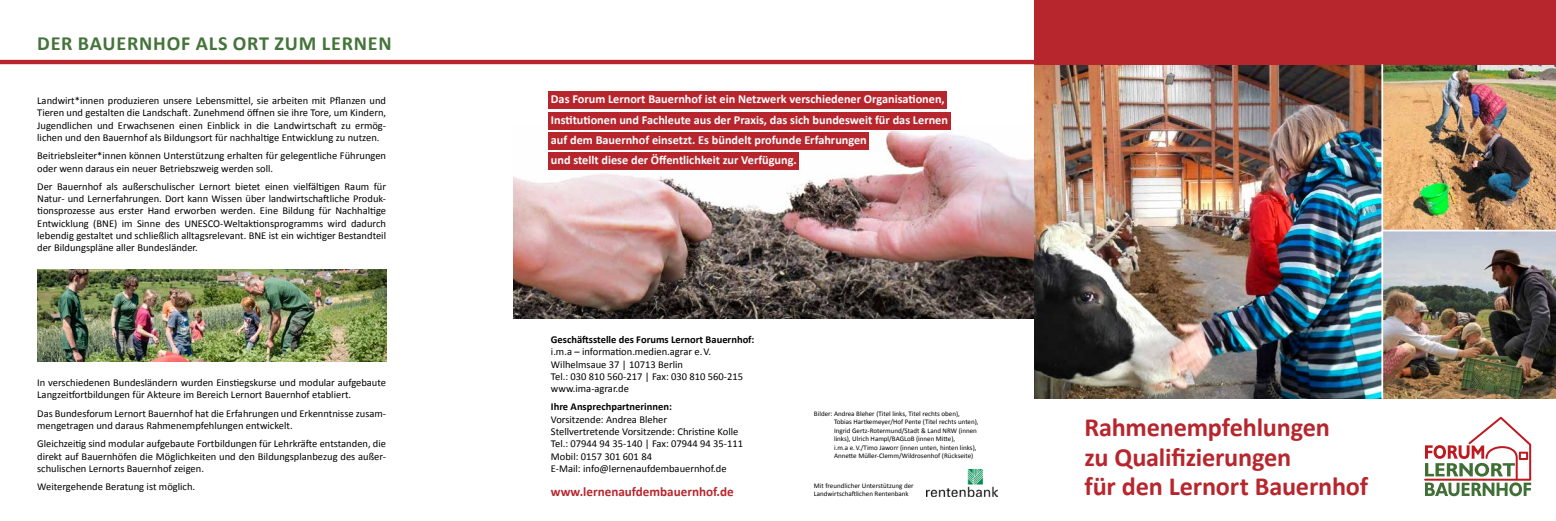
<style>
.page{position:relative;width:1556px;height:521px;background:#fff}
.page>*{position:absolute;margin:0;border:0;box-sizing:border-box;transform-origin:0 0}
.t1{font:700 26.25px/29.8px "Calibri";letter-spacing:-.01em;color:#b8262d}
.t2{font:700 20.12px "Calibri";letter-spacing:.04em;color:#44743a}
.t3{font:700 13.12px "Calibri";color:#b8262d}
.t4{font:700 12.25px/20.1px "Calibri";color:#fff}
.t5{font:10.5px/12.2px "Calibri";color:#000}
.t6{font:700 10.5px "Calibri";color:#000}
.t7{font:7px/8.4px "Calibri";color:#000}
</style>
<div class="page">
<img style="left:513px;top:123px;width:521px;height:195px">
<hr style="left:0;top:60px;width:1034px;height:4px;background:#b8262d">
<div style="left:548px;top:92px;width:399px;height:17px;background:#b8262d"></div>
<div style="left:548px;top:112px;width:402px;height:17px;background:#b8262d"></div>
<div style="left:548px;top:132px;width:321px;height:17px;background:#b8262d"></div>
<div style="left:548px;top:152px;width:251px;height:17px;background:#b8262d"></div>
<img style="left:37px;top:270px;width:349px;height:91px">
<img style="left:926px;top:469px;width:71px;height:27px">
<img style="left:1034px;top:64px;width:521px;height:335px">
<div style="left:1034px;top:0;width:521px;height:64px;background:#b8262d"></div>
<hr style="left:1381px;top:64px;width:1px;height:335px;background:#fff">
<hr style="left:1382px;top:230px;width:173px;height:1px;background:#fff">
<svg style="left:1424px;top:417px;width:106px;height:79px"></svg>
<h2 class="t2" style="left:37px;top:30px;width:356px">DER BAUERNHOF ALS ORT ZUM LERNEN</h2>
<p class="t5" style="left:37px;top:94px;width:350px;text-align:justify">Landwirt*innen produzieren unsere Lebensmittel, sie arbeiten mit Pflanzen und Tieren und gestalten die Landschaft. Zunehmend öffnen sie ihre Tore, um Kindern, Jugendlichen und Erwachsenen einen Einblick in die Landwirtschaft zu ermög&shy;lichen und den Bauernhof als Bildungsort für nachhaltige Entwicklung zu nutzen.</p>
<p class="t5" style="left:37px;top:149px;width:350px">Beitriebsleiter*innen können Unterstützung erhalten für gelegentliche Führungen oder wenn daraus ein neuer Betriebszweig werden soll.</p>
<p class="t5" style="left:37px;top:180px;width:350px;text-align:justify">Der Bauernhof als außerschulischer Lernort bietet einen vielfältigen Raum für Natur- und Lernerfahrungen. Dort kann Wissen über landwirtschaftliche Produk&shy;tionsprozesse aus erster Hand erworben werden. Eine Bildung für Nachhaltige Entwicklung (BNE) im Sinne des UNESCO-Weltaktionsprogramms wird dadurch lebendig gestaltet und schließlich alltagsrelevant. BNE ist ein wichtiger Bestandteil der Bildungspläne aller Bundesländer.</p>
<p class="t4" style="left:551px;top:89px;width:398px">Das Forum Lernort Bauernhof ist ein Netzwerk verschiedener Organisationen, Institutionen und Fachleute aus der Praxis, das sich bundesweit für das Lernen auf dem Bauernhof einsetzt. Es bündelt profunde Erfahrungen<br>und stellt diese der Öffentlichkeit zur Verfügung.</p>
<p class="t6" style="left:551px;top:333px;width:205px">Geschäftsstelle des Forums Lernort Bauernhof:</p>
<p class="t5" style="left:551px;top:345px;width:194px">i.m.a – information.medien.agrar e.V.<br>Wilhelmsaue 37 | 10713 Berlin<br>Tel.: 030 810 560-217 | Fax: 030 810 560-215 www.ima-agrar.de</p>
<p class="t6" style="left:551px;top:400px;width:122px">Ihre Ansprechpartnerinnen:</p>
<p class="t5" style="left:551px;top:413px;width:194px">Vorsitzende: Andrea Bleher<br>Stellvertretende Vorsitzende: Christine Kolle Tel.: 07944 94 35-140 | Fax: 07944 94 35-111<br>Mobil: 0157 301 601 84<br>E-Mail: info@lernenaufdembauernhof.de</p>
<p class="t3" style="left:551px;top:484px;width:184px">www.lernenaufdembauernhof.de</p>
<p class="t5" style="left:37px;top:376px;width:350px">In verschiedenen Bundesländern wurden Einstiegskurse und modular aufgebaute<br>Langzeitfortbildungen für Akteure im Bereich Lernort Bauernhof etabliert.</p>
<p class="t5" style="left:37px;top:406px;width:350px">Das Bundesforum Lernort Bauernhof hat die Erfahrungen und Erkenntnisse zusam&shy;mengetragen und daraus Rahmenempfehlungen entwickelt.</p>
<p class="t5" style="left:37px;top:437px;width:350px;text-align:justify">Gleichzeitig sind modular aufgebaute Fortbildungen für Lehrkräfte entstanden, die direkt auf Bauernhöfen die Möglichkeiten und den Bildungsplanbezug des außer&shy;schulischen Lernorts Bauernhof zeigen.</p>
<p class="t5" style="left:37px;top:480px;width:159px">Weitergehende Beratung ist möglich.</p>
<p class="t7" style="left:814px;top:481px;width:101px">Mit freundlicher Unterstützung der<br>Landwirtschaftlichen Rentenbank</p>
<p class="t7" style="left:834px;top:409px;width:146px;text-indent:-20px">Bilder: Andrea Bleher (Titel links, Titel rechts oben), Tobias Hartkemeyer/Hof Pente (Titel rechts unten), Ingrid Gertz-Rotermund/Stadt &amp; Land NRW (innen links), Ulrich Hampl/BAGLoB (innen Mitte),<br>i.m.a e.V./Timo Jaworr (innen unten, hinten links), Annette Müller-Clemm/Wildrosenhof (Rückseite)</p>
<h1 class="t1" style="left:1084px;top:411px;width:285px">Rahmenempfehlungen<br>zu Qualifizierungen<br>für den Lernort Bauernhof</h1>
</div>
